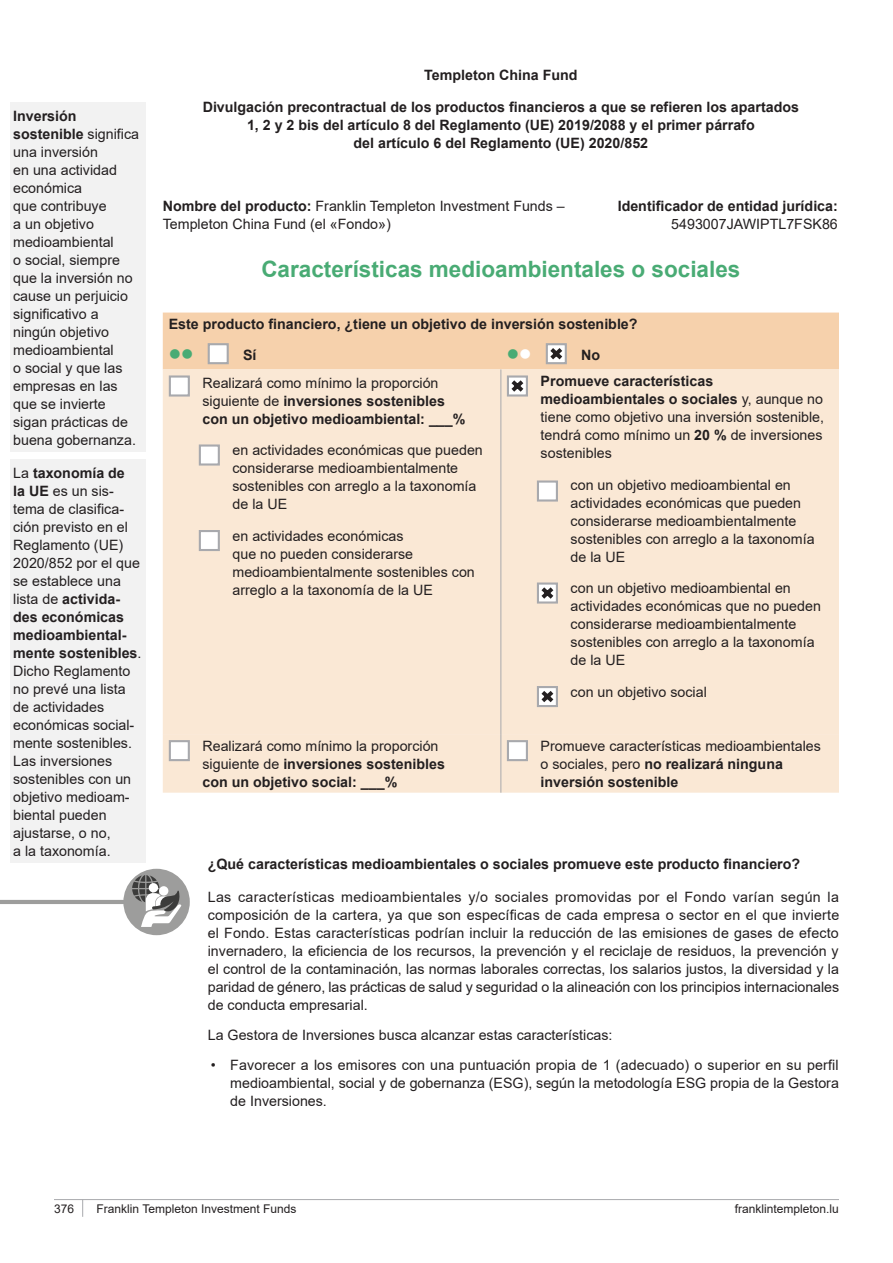
<style>
.page{position:relative;width:893px;height:1263px;background:#fff}
.page>*{position:absolute;margin:0;border:0;box-sizing:border-box;transform-origin:0 0}
._03a_Body{font:700 22.5px "Arial";color:#49ab74}
._03a_Body-2{font:14.25px/18px "Arial";color:#231f20}
._03a_Body-3{font:700 14.25px/18px "Arial";color:#231f20}
.t1{font:12px "Arial";color:#231f20}
.s1{font-weight:700}
.s2{font-weight:400}
</style>
<div class="page">
<hr style="left:54px;top:1199px;width:785px;height:1px;background:#a8a9ad">
<svg style="left:82px;top:1200px;width:1px;height:17px"></svg>
<div style="left:163px;top:369px;width:676px;height:365px;background:#fae8d5"></div>
<div style="left:163px;top:734px;width:676px;height:59px;background:#fae8d5"></div>
<hr style="left:500px;top:369px;width:1px;height:365px;background:#a8a9ad">
<hr style="left:500px;top:734px;width:1px;height:59px;background:#a8a9ad">
<div style="left:169px;top:375px;width:21px;height:22px;background:#fff;border:2px solid #a8a9ad"></div>
<div style="left:199px;top:444px;width:21px;height:22px;background:#fff;border:2px solid #a8a9ad"></div>
<div style="left:199px;top:530px;width:21px;height:21px;background:#fff;border:2px solid #a8a9ad"></div>
<svg style="left:510px;top:378px;width:15px;height:16px"></svg>
<div style="left:507px;top:375px;width:21px;height:22px;border:2px solid #a8a9ad"></div>
<div style="left:537px;top:480px;width:21px;height:22px;background:#fff;border:2px solid #a8a9ad"></div>
<svg style="left:540px;top:585px;width:15px;height:16px"></svg>
<div style="left:537px;top:582px;width:21px;height:22px;border:2px solid #a8a9ad"></div>
<svg style="left:540px;top:689px;width:15px;height:15px"></svg>
<div style="left:537px;top:686px;width:21px;height:21px;border:2px solid #a8a9ad"></div>
<div style="left:169px;top:740px;width:21px;height:21px;background:#fff;border:2px solid #a8a9ad"></div>
<div style="left:507px;top:740px;width:21px;height:21px;background:#fff;border:2px solid #a8a9ad"></div>
<div style="left:10px;top:103px;width:135px;height:349px;background:#f2f2f2"></div>
<div style="left:10px;top:460px;width:135px;height:403px;background:#f2f2f2"></div>
<hr style="left:0;top:900px;width:136px;height:4px;background:#9d9d9c">
<div style="left:123px;top:869px;width:67px;height:66px;background:#9d9d9c;border-radius:50%"></div>
<svg style="left:132px;top:875px;width:50px;height:52px"></svg>
<div style="left:163px;top:313px;width:676px;height:56px;background:#f6d1ac"></div>
<p class="_03a_Body-2" style="left:13px;top:107px;width:127px"><span class="s1">Inversión sostenible</span> significa una inversión<br>en una actividad económica<br>que contribuye<br>a un objetivo medioambiental<br>o social, siempre que la inversión no cause un perjuicio significativo a ningún objetivo medioambiental<br>o social y que las empresas en las que se invierte sigan prácticas de buena gobernanza.</p>
<p class="_03a_Body-2" style="left:13px;top:463px;width:130px">La <span class="s1">taxonomía de<br>la UE</span> es un sis&shy;tema de clasifica&shy;ción previsto en el<br>Reglamento (UE)<br>2020/852 por el que se establece una lista de <span class="s1">activida&shy;des económicas medioambiental&shy;mente sostenibles</span>.<br>Dicho Reglamento no prevé una lista de actividades económicas social&shy;mente sostenibles.<br>Las inversiones sostenibles con un objetivo medioam&shy;biental pueden ajustarse, o no,<br>a la taxonomía.</p>
<p class="_03a_Body-3" style="left:424px;top:66px;width:155px">Templeton China Fund</p>
<p class="_03a_Body-3" style="left:203px;top:98px;width:598px;text-align:center">Divulgación precontractual de los productos financieros a que se refieren los apartados<br>1, 2 y 2 bis del artículo 8 del Reglamento (UE) 2019/2088 y el primer párrafo<br>del artículo 6 del Reglamento (UE) 2020/852</p>
<p class="_03a_Body-2" style="left:163px;top:196px;width:404px"><span class="s1">Nombre del producto:</span> Franklin Templeton Investment Funds –</p>
<p class="_03a_Body-3" style="left:618px;top:197px;width:222px">Identificador de entidad jurídica:</p>
<p class="_03a_Body-2" style="left:163px;top:214px;width:230px">Templeton China Fund (el «Fondo»)</p>
<p class="_03a_Body-2" style="left:671px;top:214px;width:168px">5493007JAWIPTL7FSK86</p>
<p class="_03a_Body" style="left:261px;top:253px;width:480px">Características medioambientales o sociales</p>
<p class="_03a_Body-3" style="left:169px;top:315px;width:470px">Este producto financiero, ¿tiene un objetivo de inversión sostenible?</p>
<p class="_03a_Body-3" style="left:243px;top:346px;width:15px">Sí</p>
<p class="_03a_Body-3" style="left:581px;top:346px;width:20px">No</p>
<p class="_03a_Body-3" style="left:203px;top:374px;width:264px"><span class="s2">Realizará como mínimo la proporción siguiente de</span> inversiones sostenibles con un objetivo medioambiental: ___%</p>
<p class="_03a_Body-2" style="left:233px;top:441px;width:252px">en actividades económicas que pueden considerarse medioambientalmente sostenibles con arreglo a la taxonomía de la UE</p>
<p class="_03a_Body-2" style="left:233px;top:526px;width:244px">en actividades económicas<br>que no pueden considerarse medioambientalmente sostenibles con arreglo a la taxonomía de la UE</p>
<p class="_03a_Body-2" style="left:541px;top:372px;width:285px"><span class="s1">Promueve características medioambientales o sociales</span> y, aunque no tiene como objetivo una inversión sostenible, tendrá como mínimo un <span class="s1">20 %</span> de inversiones sostenibles</p>
<p class="_03a_Body-2" style="left:571px;top:475px;width:245px">con un objetivo medioambiental en actividades económicas que pueden considerarse medioambientalmente sostenibles con arreglo a la taxonomía de la UE</p>
<p class="_03a_Body-2" style="left:571px;top:579px;width:252px">con un objetivo medioambiental en actividades económicas que no pueden considerarse medioambientalmente sostenibles con arreglo a la taxonomía de la UE</p>
<p class="_03a_Body-2" style="left:571px;top:682px;width:138px">con un objetivo social</p>
<p class="_03a_Body-3" style="left:203px;top:737px;width:244px"><span class="s2">Realizará como mínimo la proporción siguiente de</span> inversiones sostenibles con un objetivo social: ___%</p>
<p class="_03a_Body-2" style="left:541px;top:736px;width:282px">Promueve características medioambientales o sociales, pero <span class="s1">no realizará ninguna inversión sostenible</span></p>
<p class="_03a_Body-3" style="left:208px;top:855px;width:594px">¿Qué características medioambientales o sociales promueve este producto financiero?</p>
<p class="_03a_Body-2" style="left:208px;top:888px;width:633px;text-align:justify">Las características medioambientales y/o sociales promovidas por el Fondo varían según la composición de la cartera, ya que son específicas de cada empresa o sector en el que invierte el Fondo. Estas características podrían incluir la reducción de las emisiones de gases de efecto invernadero, la eficiencia de los recursos, la prevención y el reciclaje de residuos, la prevención y el control de la contaminación, las normas laborales correctas, los salarios justos, la diversidad y la paridad de género, las prácticas de salud y seguridad o la alineación con los principios internacionales de conducta empresarial.</p>
<p class="_03a_Body-2" style="left:208px;top:1026px;width:406px">La Gestora de Inversiones busca alcanzar estas características:</p>
<p class="_03a_Body-2" style="left:230px;top:1056px;width:610px;text-align:justify;text-indent:-20px">• Favorecer a los emisores con una puntuación propia de 1 (adecuado) o superior en su perfil medioambiental, social y de gobernanza (ESG), según la metodología ESG propia de la Gestora de Inversiones.</p>
<p class="t1" style="left:54px;top:1200px;width:22px">376</p>
<p class="t1" style="left:97px;top:1200px;width:201px">Franklin Templeton Investment Funds</p>
<p class="t1" style="left:735px;top:1200px;width:106px">franklintempleton.lu</p>
</div>
